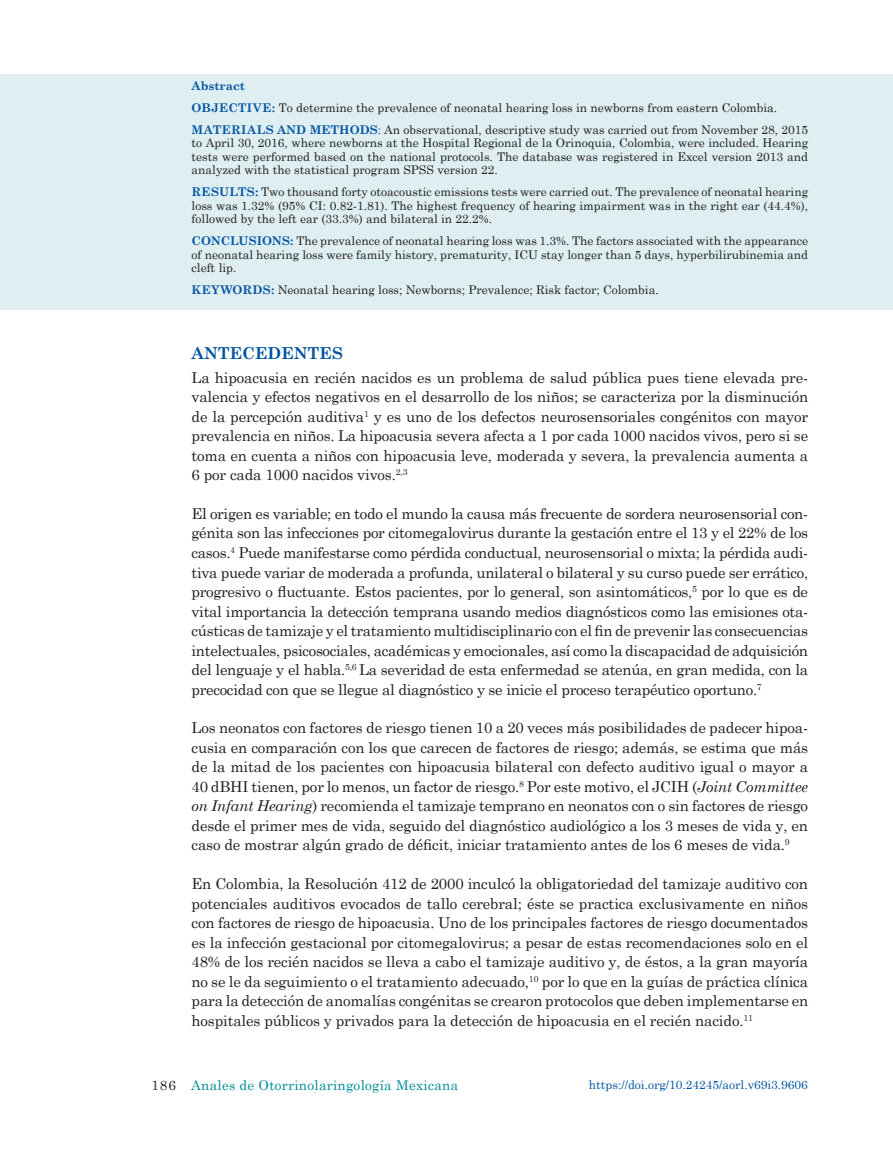
<style>
.page{position:relative;width:893px;height:1149px;background:#fff}
.page>*{position:absolute;margin:0;border:0;box-sizing:border-box;transform-origin:0 0}
.t1{font:700 16.5px "Century Schoolbook";color:#0155a2}
.t2{font:15px/19.5px "Century Schoolbook";letter-spacing:-.01em;color:#231f20;text-align:justify}
.t3{font:13.5px "Century Schoolbook";letter-spacing:.02em;color:#008c9a}
.t4{font:12px/13.5px "Century Schoolbook";color:#231f20;text-align:justify}
.t5{font:12px "Century Schoolbook";color:#0155a2}
.s1{font-weight:700;color:#0155a2}
.s2{color:#0155a2}
.s3{font-style:italic}
.s4{color:#231f20}
</style>
<div class="page">
<div style="left:0;top:74px;width:893px;height:236px;background:#deeef1"></div>
<p class="t4" style="left:192px;top:74px;width:618px;line-height:22px;text-align:left"><span class="s1">Abstract<br>OBJECTIVE:</span> To determine the prevalence of neonatal hearing loss in newborns from eastern Colombia.<br><span class="s1">MATERIALS AND METHODS</span><span class="s2">:</span> An observational, descriptive study was carried out from November 28, 2015</p>
<p class="t4" style="left:192px;top:136px;width:618px">to April 30, 2016, where newborns at the Hospital Regional de la Orinoquia, Colombia, were included. Hearing tests were performed based on the national protocols. The database was registered in Excel version 2013 and analyzed with the statistical program SPSS version 22.</p>
<p class="t4" style="left:192px;top:185px;width:618px"><span class="s1">RESULTS:</span> Two thousand forty otoacoustic emissions tests were carried out. The prevalence of neonatal hearing loss was 1.32% (95% CI: 0.82-1.81). The highest frequency of hearing impairment was in the right ear (44.4%), followed by the left ear (33.3%) and bilateral in 22.2%.</p>
<p class="t4" style="left:192px;top:234px;width:618px"><span class="s1">CONCLUSIONS:</span> The prevalence of neonatal hearing loss was 1.3%. The factors associated with the appearance of neonatal hearing loss were family history, prematurity, ICU stay longer than 5 days, hyperbilirubinemia and cleft lip.</p>
<p class="t4" style="left:192px;top:283px;width:469px"><span class="s1">KEYWORDS:</span> Neonatal hearing loss; Newborns; Prevalence; Risk factor; Colombia.</p>
<p class="t1" style="left:192px;top:343px;width:153px">ANTECEDENTES</p>
<p class="t2" style="left:192px;top:367px;width:618px">La hipoacusia en recién nacidos es un problema de salud pública pues tiene elevada pre&shy;valencia y efectos negativos en el desarrollo de los niños; se caracteriza por la disminución de la percepción auditiva<sup>1</sup> y es uno de los defectos neurosensoriales congénitos con mayor prevalencia en niños. La hipoacusia severa afecta a 1 por cada 1000 nacidos vivos, pero si se toma en cuenta a niños con hipoacusia leve, moderada y severa, la prevalencia aumenta a 6 por cada 1000 nacidos vivos.<sup>2,3</sup></p>
<p class="t2" style="left:192px;top:503px;width:618px">El origen es variable; en todo el mundo la causa más frecuente de sordera neurosensorial con&shy;génita son las infecciones por citomegalovirus durante la gestación entre el 13 y el 22% de los casos.<sup>4</sup> Puede manifestarse como pérdida conductual, neurosensorial o mixta; la pérdida audi&shy;tiva puede variar de moderada a profunda, unilateral o bilateral y su curso puede ser errático, progresivo o fluctuante. Estos pacientes, por lo general, son asintomáticos,<sup>5</sup> por lo que es de vital importancia la detección temprana usando medios diagnósticos como las emisiones ota&shy;cústicas de tamizaje y el tratamiento multidisciplinario con el fin de prevenir las consecuencias intelectuales, psicosociales, académicas y emocionales, así como la discapacidad de adquisición del lenguaje y el habla.<sup>5,6</sup> La severidad de esta enfermedad se atenúa, en gran medida, con la precocidad con que se llegue al diagnóstico y se inicie el proceso terapéutico oportuno.<sup>7</sup></p>
<p class="t2" style="left:192px;top:717px;width:618px">Los neonatos con factores de riesgo tienen 10 a 20 veces más posibilidades de padecer hipoa&shy;cusia en comparación con los que carecen de factores de riesgo; además, se estima que más de la mitad de los pacientes con hipoacusia bilateral con defecto auditivo igual o mayor a 40 dBHI tienen, por lo menos, un factor de riesgo.<sup>8</sup> Por este motivo, el JCIH (<span class="s3">Joint Committee on Infant Hearing</span>) recomienda el tamizaje temprano en neonatos con o sin factores de riesgo desde el primer mes de vida, seguido del diagnóstico audiológico a los 3 meses de vida y, en caso de mostrar algún grado de déficit, iniciar tratamiento antes de los 6 meses de vida.<sup>9</sup></p>
<p class="t2" style="left:192px;top:873px;width:618px">En Colombia, la Resolución 412 de 2000 inculcó la obligatoriedad del tamizaje auditivo con potenciales auditivos evocados de tallo cerebral; éste se practica exclusivamente en niños con factores de riesgo de hipoacusia. Uno de los principales factores de riesgo documentados es la infección gestacional por citomegalovirus; a pesar de estas recomendaciones solo en el 48% de los recién nacidos se lleva a cabo el tamizaje auditivo y, de éstos, a la gran mayoría no se le da seguimiento o el tratamiento adecuado,<sup>10</sup> por lo que en la guías de práctica clínica para la detección de anomalías congénitas se crearon protocolos que deben implementarse en hospitales públicos y privados para la detección de hipoacusia en el recién nacido.<sup>11</sup></p>
<p class="t3" style="left:151px;top:1076px;width:308px"><span class="s4">186</span> Anales de Otorrinolaringología Mexicana</p>
<p class="t5" style="left:589px;top:1077px;width:220px">https://doi.org/10.24245/aorl.v69i3.9606</p>
</div>
